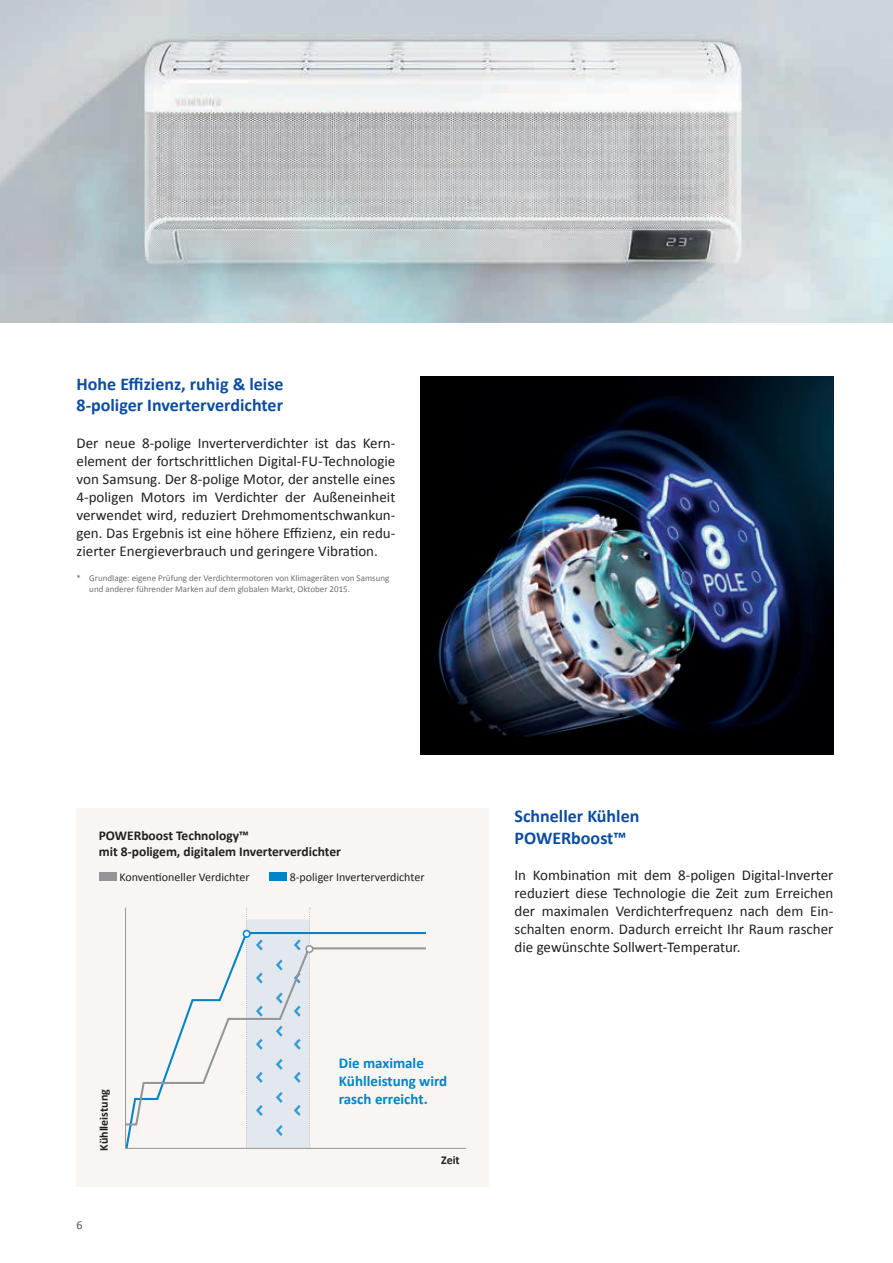
<style>
.page{position:relative;width:893px;height:1263px;background:#fff}
.page>*{position:absolute;margin:0;border:0;box-sizing:border-box;transform-origin:0 0}
.t1{font:700 18px/21.6px "Calibri";color:#0d4da1}
.t2{font:15px/18px "Calibri";color:#231f20;text-align:justify}
.t3{font:700 15px/18.5px "Calibri";color:#0084c8}
.t4{font:700 13.5px/16.2px "Calibri";color:#231f20}
.t5{font:12px "Calibri";color:#231f20}
.t6{font:700 12px "Calibri";color:#231f20}
.t7{font:12px "Calibri";color:#4d5156}
.t8{font:9px/10.8px "Calibri";color:#6d7074}
</style>
<div class="page">
<img style="left:421px;top:376px;width:412px;height:378px">
<img style="left:0;top:0;width:893px;height:322px">
<div style="left:77px;top:808px;width:412px;height:378px;background:#f8f5f3"></div>
<svg style="left:126px;top:931px;width:302px;height:217px"></svg>
<div style="left:99px;top:872px;width:18px;height:9px;background:#959599"></div>
<div style="left:269px;top:872px;width:18px;height:9px;background:#0084c8"></div>
<hr style="left:126px;top:1148px;width:340px;height:1px;background:#939598">
<div style="left:243px;top:930px;width:8px;height:8px;border:2px solid #0084c8;border-radius:50%"></div>
<svg style="left:246px;top:908px;width:64px;height:241px"></svg>
<svg style="left:126px;top:946px;width:302px;height:180px"></svg>
<div style="left:306px;top:946px;width:7px;height:6px;background:#fff;border-radius:50%"></div>
<div style="left:305px;top:945px;width:8px;height:8px;border:2px solid #939598;border-radius:50%"></div>
<hr style="left:125px;top:908px;width:1px;height:241px;background:#939598">
<p class="t1" style="left:77px;top:373px;width:209px">Hohe Effizienz, ruhig &amp; leise<br>8-poliger Inverterverdichter</p>
<p class="t2" style="left:77px;top:434px;width:320px">Der neue 8-polige Inverterverdichter ist das Kern&shy;element der fortschrittlichen Digital-FU-Technologie von Samsung. Der 8-polige Motor, der anstelle eines 4-poligen Motors im Verdichter der Außeneinheit verwendet wird, reduziert Drehmomentschwankun&shy;gen. Das Ergebnis ist eine höhere Effizienz, ein redu&shy;zierter Energieverbrauch und geringere Vibration.</p>
<p class="t8" style="left:89px;top:573px;width:302px;text-indent:-13px">* Grundlage: eigene Prüfung der Verdichtermotoren von Klimageräten von Samsung und anderer führender Marken auf dem globalen Markt, Oktober 2015.</p>
<p class="t4" style="left:99px;top:827px;width:244px">POWERboost Technology™<br>mit 8-poligem, digitalem Inverterverdichter</p>
<p class="t5" style="left:119px;top:869px;width:132px">Konventioneller Verdichter</p>
<p class="t5" style="left:290px;top:869px;width:136px">8-poliger Inverterverdichter</p>
<p class="t6" style="left:96px;top:1151px;width:63px;rotate:-90deg">Kühlleistung</p>
<p class="t7" style="left:77px;top:1217px;width:8px">6</p>
<p class="t3" style="left:339px;top:1053px;width:110px">Die maximale<br>Kühlleistung wird rasch erreicht.</p>
<p class="t6" style="left:441px;top:1152px;width:20px">Zeit</p>
<p class="t1" style="left:514px;top:805px;width:126px">Schneller Kühlen<br>POWERboost™</p>
<p class="t2" style="left:514px;top:866px;width:320px">In Kombination mit dem 8-poligen Digital-Inverter reduziert diese Technologie die Zeit zum Erreichen der maximalen Verdichterfrequenz nach dem Ein&shy;schalten enorm. Dadurch erreicht Ihr Raum rascher die gewünschte Sollwert-Temperatur.</p>
</div>
